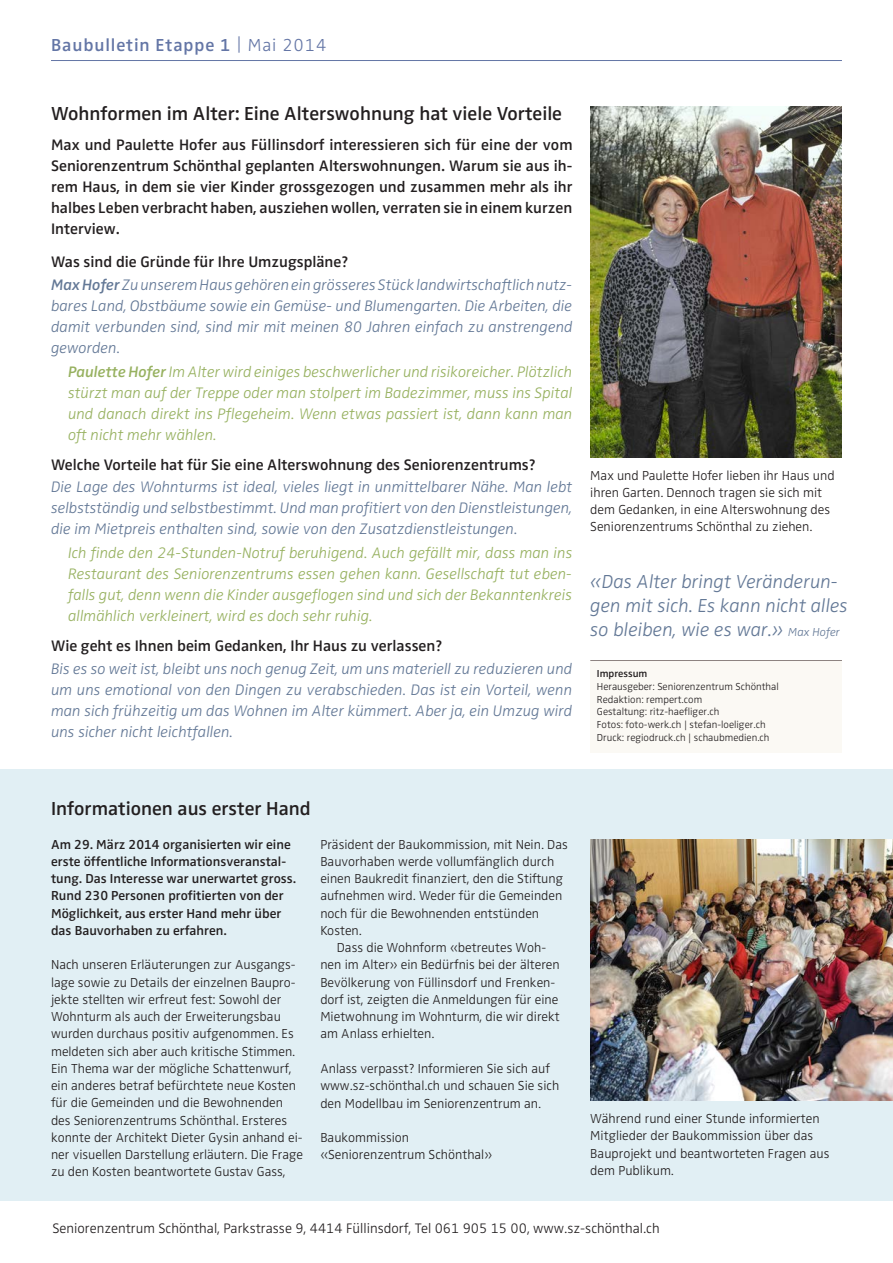
<style>
.page{position:relative;width:893px;height:1263px;background:#fff}
.page>*{position:absolute;margin:0;border:0;box-sizing:border-box;transform-origin:0 0}
.t1{font:19.5px/24px "Zwo w 2 Italic";color:#637896}
.t2{font:19.5px "Zwo w 5";color:#231f20}
.t3{font:18px "Zwo w 5";letter-spacing:.05em;color:#6476a6}
.t4{font:15.75px/21px "Zwo w 2 Italic";color:#637896;text-align:justify}
.t5{font:15.75px/21px "Zwo w 2 Italic";color:#97b160;text-align:justify}
.t6{font:15.75px/21px "Zwo w 5";color:#231f20;text-align:justify}
.t7{font:14.25px "Zwo w 2";color:#231f20}
.t8{font:13.5px/17.2px "Zwo w 2";color:#231f20}
.t9{font:13.5px/17.2px "Zwo w 5";color:#231f20}
.t10{font:10.5px/12.6px "Zwo w 2";color:#231f20}
.t11{font:10.5px "Zwo w 5";color:#231f20}
.s1{font-family:"Zwo w 2"}
.s2{font-family:"Zwo w 5 Italic"}
.s3{font-size:12px}
</style>
<div class="page">
<hr style="left:51px;top:60px;width:791px;height:1px;background:#6476a6">
<img style="left:590px;top:106px;width:252px;height:351px">
<div style="left:0;top:769px;width:893px;height:432px;background:#e1eff4"></div>
<img style="left:590px;top:839px;width:303px;height:262px">
<div style="left:590px;top:660px;width:252px;height:93px;background:#fbf9f4"></div>
<hr style="left:590px;top:660px;width:252px;height:1px;background:#8d8381">
<h2 class="t3" style="left:51px;top:34px;width:277px">Baubulletin Etappe 1 <span class="s1">| Mai 2014</span></h2>
<h1 class="t2" style="left:51px;top:102px;width:513px">Wohnformen im Alter: Eine Alterswohnung hat viele Vorteile</h1>
<p class="t6" style="left:51px;top:134px;width:523px">Max und Paulette Hofer aus Füllinsdorf interessieren sich für eine der vom Seniorenzentrum Schönthal geplanten Alterswohnungen. Warum sie aus ih&shy;rem Haus, in dem sie vier Kinder grossgezogen und zusammen mehr als ihr halbes Leben verbracht haben, ausziehen wollen, verraten sie in einem kurzen Interview.</p>
<p class="t6" style="left:51px;top:251px;width:299px">Was sind die Gründe für Ihre Umzugspläne?</p>
<p class="t4" style="left:51px;top:274px;width:523px"><span class="s2">Max Hofer</span> Zu unserem Haus gehören ein grösseres Stück landwirtschaftlich nutz&shy;bares Land, Obstbäume sowie ein Gemüse- und Blumengarten. Die Arbeiten, die damit verbunden sind, sind mir mit meinen 80 Jahren einfach zu anstrengend geworden.</p>
<p class="t5" style="left:68px;top:361px;width:506px"><span class="s2">Paulette Hofer</span> Im Alter wird einiges beschwerlicher und risikoreicher. Plötzlich stürzt man auf der Treppe oder man stolpert im Badezimmer, muss ins Spital und danach direkt ins Pflegeheim. Wenn etwas passiert ist, dann kann man oft nicht mehr wählen.</p>
<p class="t6" style="left:51px;top:454px;width:486px">Welche Vorteile hat für Sie eine Alterswohnung des Seniorenzentrums?</p>
<p class="t4" style="left:51px;top:476px;width:523px">Die Lage des Wohnturms ist ideal, vieles liegt in unmittelbarer Nähe. Man lebt selbstständig und selbstbestimmt. Und man profitiert von den Dienstleistungen, die im Mietpreis enthalten sind, sowie von den Zusatzdienstleistungen.</p>
<p class="t5" style="left:68px;top:542px;width:506px">Ich finde den 24-Stunden-Notruf beruhigend. Auch gefällt mir, dass man ins Restaurant des Seniorenzentrums essen gehen kann. Gesellschaft tut eben&shy;falls gut, denn wenn die Kinder ausgeflogen sind und sich der Bekanntenkreis allmählich verkleinert, wird es doch sehr ruhig.</p>
<p class="t6" style="left:51px;top:635px;width:393px">Wie geht es Ihnen beim Gedanken, Ihr Haus zu verlassen?</p>
<p class="t4" style="left:51px;top:658px;width:523px">Bis es so weit ist, bleibt uns noch genug Zeit, um uns materiell zu reduzieren und um uns emotional von den Dingen zu verabschieden. Das ist ein Vorteil, wenn man sich frühzeitig um das Wohnen im Alter kümmert. Aber ja, ein Umzug wird uns sicher nicht leichtfallen.</p>
<p class="t8" style="left:590px;top:466px;width:246px">Max und Paulette Hofer lieben ihr Haus und ihren Garten. Dennoch tragen sie sich mit dem Gedanken, in eine Alterswohnung des Seniorenzentrums Schönthal zu ziehen.</p>
<h1 class="t1" style="left:590px;top:569px;width:259px">«Das Alter bringt Veränderun&shy;gen mit sich. Es kann nicht alles so bleiben, wie es war.» <span class="s3">Max Hofer</span></h1>
<p class="t11" style="left:597px;top:668px;width:52px">Impressum</p>
<p class="t10" style="left:597px;top:680px;width:183px">Herausgeber: Seniorenzentrum Schönthal Redaktion: rempert.com<br>Gestaltung: ritz-haefliger.ch<br>Fotos: foto-werk.ch | stefan-loeliger.ch Druck: regiodruck.ch | schaubmedien.ch</p>
<h1 class="t2" style="left:51px;top:797px;width:261px">Informationen aus erster Hand</h1>
<p class="t9" style="left:51px;top:835px;width:246px">Am 29. März 2014 organisierten wir eine erste öffentliche Informationsveranstal&shy;tung. Das Interesse war unerwartet gross.<br>Rund 230 Personen profitierten von der Möglichkeit, aus erster Hand mehr über das Bauvorhaben zu erfahren.</p>
<p class="t8" style="left:51px;top:956px;width:254px">Nach unseren Erläuterungen zur Ausgangs&shy;lage sowie zu Details der einzelnen Baupro&shy;jekte stellten wir erfreut fest: Sowohl der Wohnturm als auch der Erweiterungsbau wurden durchaus positiv aufgenommen. Es meldeten sich aber auch kritische Stimmen.<br>Ein Thema war der mögliche Schattenwurf, ein anderes betraf befürchtete neue Kosten für die Gemeinden und die Bewohnenden des Seniorenzentrums Schönthal. Ersteres konnte der Architekt Dieter Gysin anhand ei&shy;ner visuellen Darstellung erläutern. Die Frage zu den Kosten beantwortete Gustav Gass,</p>
<p class="t8" style="left:320px;top:835px;width:249px">Präsident der Baukommission, mit Nein. Das</p>
<p class="t8" style="left:320px;top:853px;width:235px">Bauvorhaben werde vollumfänglich durch</p>
<p class="t8" style="left:320px;top:870px;width:244px">einen Baukredit finanziert, den die Stiftung</p>
<p class="t8" style="left:320px;top:887px;width:244px">aufnehmen wird. Weder für die Gemeinden</p>
<p class="t8" style="left:320px;top:904px;width:220px">noch für die Bewohnenden entstünden</p>
<p class="t8" style="left:320px;top:922px;width:43px">Kosten.</p>
<p class="t8" style="left:337px;top:939px;width:211px">Dass die Wohnform «betreutes Woh-</p>
<p class="t8" style="left:320px;top:956px;width:241px">nen im Alter» ein Bedürfnis bei der älteren</p>
<p class="t8" style="left:320px;top:973px;width:236px">Bevölkerung von Füllinsdorf und Frenken-</p>
<p class="t8" style="left:320px;top:991px;width:239px">dorf ist, zeigten die Anmeldungen für eine</p>
<p class="t8" style="left:320px;top:1008px;width:241px">Mietwohnung im Wohnturm, die wir direkt</p>
<p class="t8" style="left:320px;top:1025px;width:116px">am Anlass erhielten.</p>
<p class="t8" style="left:320px;top:1060px;width:240px">Anlass verpasst? Informieren Sie sich auf www.sz-schönthal.ch und schauen Sie sich den Modellbau im Seniorenzentrum an.</p>
<p class="t8" style="left:320px;top:1129px;width:173px">Baukommission «Seniorenzentrum Schönthal»</p>
<p class="t8" style="left:590px;top:1110px;width:241px">Während rund einer Stunde informierten Mitglieder der Baukommission über das Bauprojekt und beantworteten Fragen aus dem Publikum.</p>
<p class="t7" style="left:52px;top:1220px;width:609px">Seniorenzentrum Schönthal, Parkstrasse 9, 4414 Füllinsdorf, Tel 061 905 15 00, www.sz-schönthal.ch</p>
</div>
